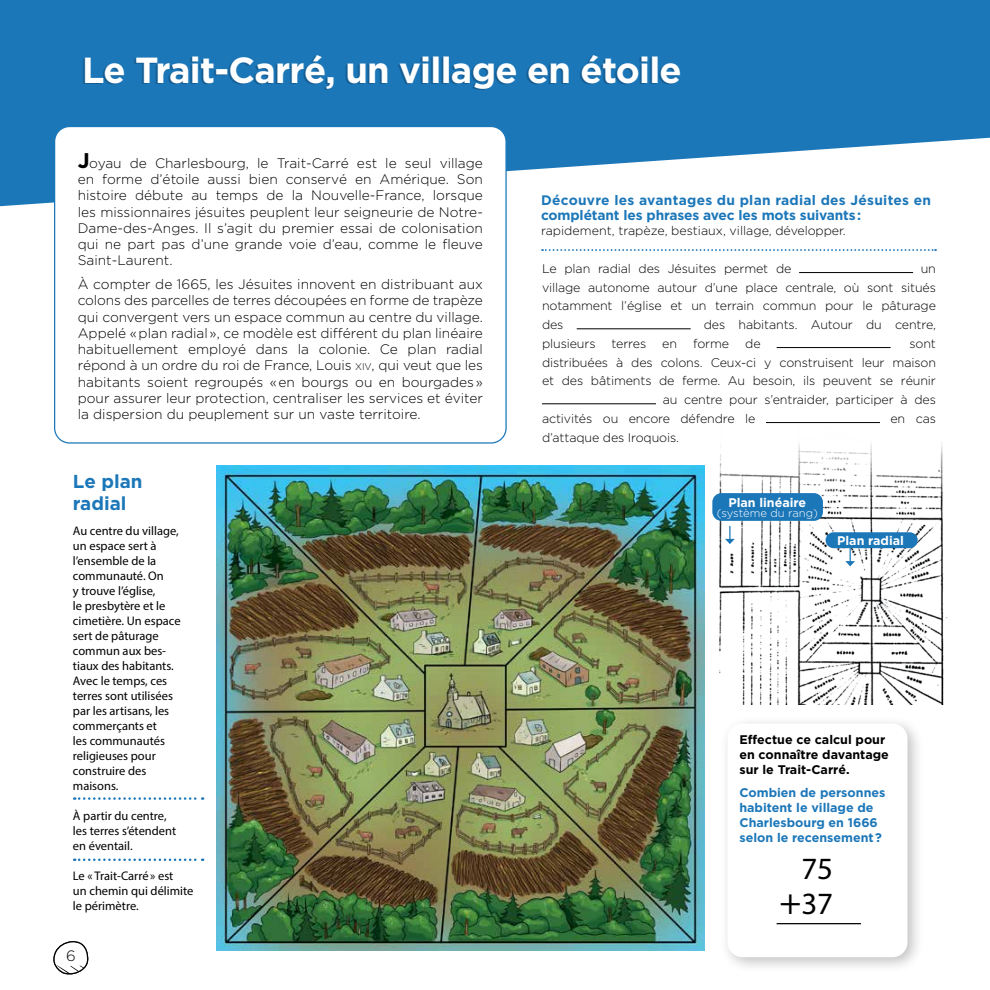
<style>
.page{position:relative;width:990px;height:990px;background:#fff}
.page>*{position:absolute;margin:0;border:0;box-sizing:border-box;transform-origin:0 0}
.t1{font:700 36.25px "Gotham";letter-spacing:-.02em;color:#fff}
.t2{font:31px/35px "Myriad Pro";color:#000;text-align:right}
.t3{font:700 18.75px/22.5px "Gotham";color:#1c77b9}
.t4{font:300 15px "Gotham";color:#000}
.t5{font:300 13.75px/16.2px "Gotham";color:#000;text-align:justify}
.t6{font:700 13.75px/15px "Gotham";letter-spacing:-.005em;color:#1c77b9}
.t7{font:300 12.5px/18.8px "Gotham";letter-spacing:-.01em;color:#000;text-align:justify}
.t8{font:12.5px/15px "Myriad Pro";color:#000}
.t9{font:700 12.5px/15px "Gotham";color:#1c77b9}
.t10{font:700 12.5px/15px "Gotham";color:#000}
.t11{font:700 12.5px "Gotham";color:#fff}
.t12{font:300 11.25px "Gotham";color:#fff}
.s1{font-weight:700;font-size:21.25px}
.s2{font-size:9.62px}
.s3{font-size:36.75px}
</style>
<div class="page">
<svg style="left:53px;top:941px;width:36px;height:34px"></svg>
<svg style="left:0;top:0;width:990px;height:206px;background:#3d8bc3"></svg>
<div style="left:55px;top:127px;width:451px;height:316px;background:#fff;border-radius:15px"></div>
<div style="left:54px;top:126px;width:453px;height:318px;border:1px solid #1c77b9;border-radius:15px"></div>
<hr style="left:799px;top:272px;width:114px;height:1px;background:#000">
<hr style="left:577px;top:328px;width:114px;height:1px;background:#000">
<hr style="left:777px;top:347px;width:114px;height:1px;background:#000">
<hr style="left:542px;top:403px;width:114px;height:1px;background:#000">
<hr style="left:766px;top:422px;width:114px;height:1px;background:#000">
<svg style="left:542px;top:249px;width:394px;height:2px"></svg>
<div style="left:719px;top:715px;width:205px;height:259px;background:#000;opacity:.25"></div>
<div style="left:728px;top:724px;width:180px;height:233px;background:#fff;border-radius:15px"></div>
<hr style="left:777px;top:923px;width:84px;height:1px;background:#000">
<svg style="left:74px;top:797px;width:129px;height:3px"></svg>
<svg style="left:74px;top:859px;width:129px;height:2px"></svg>
<img style="left:719px;top:444px;width:229px;height:260px">
<div style="left:826px;top:532px;width:92px;height:16px;background:#1c77b9;border-radius:8px"></div>
<div style="left:712px;top:493px;width:111px;height:28px;background:#1c77b9;border-radius:9px"></div>
<svg style="left:725px;top:526px;width:10px;height:18px"></svg>
<svg style="left:845px;top:548px;width:10px;height:18px"></svg>
<img style="left:216px;top:465px;width:489px;height:486px">
<h1 class="t1" style="left:82px;top:49px;width:601px">Le Trait-Carré, un village en étoile</h1>
<p class="t5" style="left:78px;top:155px;width:407px"><span class="s1">J</span>oyau de Charlesbourg, le Trait-Carré est le seul village en forme d’étoile aussi bien conservé en Amérique. Son histoire débute au temps de la Nouvelle-France, lorsque les missionnaires jésuites peuplent leur seigneurie de Notre-Dame-des-Anges. Il s’agit du premier essai de colonisation qui ne part pas d’une grande voie d’eau, comme le fleuve Saint-Laurent.</p>
<p class="t5" style="left:78px;top:276px;width:407px">À compter de 1665, les Jésuites innovent en distribuant aux colons des parcelles de terres découpées en forme de trapèze qui convergent vers un espace commun au centre du village.<br>Appelé «plan radial», ce modèle est différent du plan linéaire habituellement employé dans la colonie. Ce plan radial répond à un ordre du roi de France, Louis <span class="s2">XIV</span>, qui veut que les habitants soient regroupés «en bourgs ou en bourgades» pour assurer leur protection, centraliser les services et éviter la dispersion du peuplement sur un vaste territoire.</p>
<h3 class="t3" style="left:73px;top:469px;width:71px">Le plan radial</h3>
<p class="t8" style="left:73px;top:523px;width:109px">Au centre du village, un espace sert à l’ensemble de la communauté. On<br>y trouve l’église,<br>le presbytère et le cimetière. Un espace sert de pâturage commun aux bes&shy;tiaux des habitants.<br>Avec le temps, ces terres sont utilisées par les artisans, les commerçants et<br>les communautés religieuses pour construire des maisons.</p>
<p class="t8" style="left:73px;top:808px;width:105px">À partir du centre, les terres s’étendent en éventail.</p>
<p class="t8" style="left:73px;top:868px;width:122px">Le « Trait-Carré» est<br>un chemin qui délimite le périmètre.</p>
<p class="t4" style="left:66px;top:947px;width:11px">62</p>
<p class="t6" style="left:541px;top:192px;width:391px">Découvre les avantages du plan radial des Jésuites en complétant les phrases avec les mots suivants:</p>
<p class="t7" style="left:541px;top:221px;width:306px">rapidement, trapèze, bestiaux, village, développer.</p>
<p class="t7" style="left:542px;top:259px;width:251px">Le plan radial des Jésuites permet de</p>
<p class="t7" style="left:542px;top:259px;width:395px;text-indent:379px">un village autonome autour d’une place centrale, où sont situés notamment l’église et un terrain commun pour le pâturage des</p>
<p class="t7" style="left:704px;top:315px;width:234px">des habitants. Autour du centre,</p>
<p class="t7" style="left:542px;top:334px;width:55px">plusieurs</p>
<p class="t7" style="left:612px;top:334px;width:36px">terres</p>
<p class="t7" style="left:662px;top:334px;width:16px">en</p>
<p class="t7" style="left:693px;top:334px;width:38px">forme</p>
<p class="t7" style="left:745px;top:334px;width:17px">de</p>
<p class="t7" style="left:909px;top:334px;width:28px">sont</p>
<p class="t7" style="left:542px;top:353px;width:395px">distribuées à des colons. Ceux-ci y construisent leur maison</p>
<p class="t7" style="left:542px;top:371px;width:395px">et des bâtiments de ferme. Au besoin, ils peuvent se réunir</p>
<p class="t7" style="left:663px;top:390px;width:275px">au centre pour s’entraider, participer à des</p>
<p class="t7" style="left:542px;top:409px;width:215px">activités ou encore défendre le</p>
<p class="t7" style="left:890px;top:409px;width:47px">en cas</p>
<p class="t7" style="left:542px;top:428px;width:139px">d’attaque des Iroquois.</p>
<p class="t11" style="left:728px;top:496px;width:79px">Plan linéaire</p>
<p class="t12" style="left:717px;top:507px;width:103px">(système du rang)</p>
<p class="t11" style="left:837px;top:534px;width:68px">Plan radial</p>
<p class="t10" style="left:739px;top:732px;width:151px">Effectue ce calcul pour en connaître davantage sur le Trait-Carré.</p>
<p class="t9" style="left:739px;top:785px;width:147px">Combien de personnes habitent le village de<br>Charlesbourg en 1666 selon le recensement?</p>
<h2 class="t2" style="left:779px;top:850px;width:55px">75 <span class="s3">+</span>37</h2>
</div>
